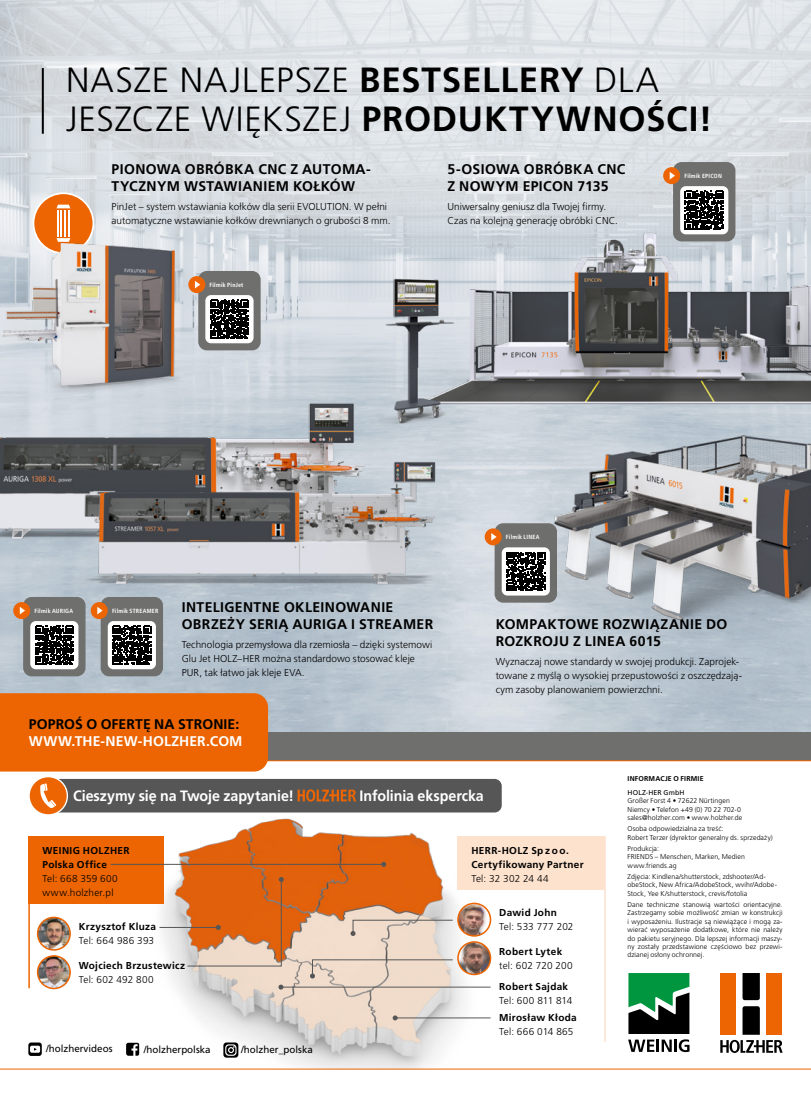
<style>
.page{position:relative;width:811px;height:1103px;background:#fff}
.page>*{position:absolute;margin:0;border:0;box-sizing:border-box;transform-origin:0 0}
.t1{font:300 35px/38.5px "Frutiger LT Pro";letter-spacing:.025em;color:#000}
.t2{font:700 15px "Frutiger LT Pro";letter-spacing:-.005em;color:#fff;scale:.95 1}
.t3{font:700 14px/16.8px "Frutiger LT Pro";letter-spacing:.025em;color:#000}
.t4{font:700 14px "Frutiger LT Pro";letter-spacing:.005em;color:#000}
.t5{font:700 14px "Frutiger LT Pro";letter-spacing:.005em;color:#fff}
.t6{font:300 10px/14px "Frutiger LT Pro";letter-spacing:.005em;color:#000}
.t7{font:700 10px/14px "Frutiger LT Pro";letter-spacing:.03em;color:#000}
.t8{font:10px "Frutiger LT Pro";color:#000}
.t9{font:300 10px/14px "Frutiger LT Pro";letter-spacing:.025em;color:#000}
.t10{font:300 10px "Frutiger LT Pro";letter-spacing:.03em;color:#000}
.t11{font:300 7px/8.4px "Frutiger LT Pro";letter-spacing:.01em;color:#000}
.t12{font:700 7px "Frutiger LT Pro";letter-spacing:.025em;color:#000}
.t13{font:7px "Frutiger LT Pro";letter-spacing:.02em;color:#000}
.t14{font:700 condensed 6px "Frutiger LT Pro";letter-spacing:.04em;color:#fff}
.s1{font-weight:700}
</style>
<div class="page">
<div style="left:457px;top:836px;width:148px;height:54px;background:#fde2ce"></div>
<img style="left:0;top:285px;width:811px;height:447px">
<div style="left:0;top:732px;width:811px;height:29px;background:#6f6f6e"></div>
<svg style="left:0;top:0;width:811px;height:285px;background:#dbe0e4"></svg>
<img style="left:122px;top:810px;width:378px;height:258px">
<div style="left:28px;top:836px;width:136px;height:68px;background:#ec6502"></div>
<hr style="left:0;top:760px;width:811px;height:1px;background:#ec6502">
<div style="left:720px;top:973px;width:15px;height:61px;background:#ec6502"></div>
<div style="left:766px;top:973px;width:16px;height:61px;background:#ec6502"></div>
<svg style="left:742px;top:973px;width:18px;height:27px"></svg>
<svg style="left:742px;top:1006px;width:18px;height:28px"></svg>
<svg style="left:720px;top:1040px;width:62px;height:13px"></svg>
<svg style="left:628px;top:973px;width:61px;height:79px"></svg>
<div style="left:673px;top:162px;width:62px;height:79px;background:#6f6f6e;border-radius:9px"></div>
<div style="left:680px;top:186px;width:48px;height:48px;background:#fff;border-radius:6px"></div>
<svg style="left:685px;top:191px;width:38px;height:3px"></svg>
<div style="left:663px;top:167px;width:17px;height:17px;background:#ec6502;border-radius:50%"></div>
<svg style="left:669px;top:172px;width:6px;height:7px"></svg>
<div style="left:198px;top:271px;width:63px;height:79px;background:#6f6f6e;border-radius:9px"></div>
<div style="left:205px;top:295px;width:48px;height:48px;background:#fff;border-radius:6px"></div>
<svg style="left:232px;top:300px;width:17px;height:38px"></svg>
<div style="left:101px;top:597px;width:62px;height:79px;background:#6f6f6e;border-radius:9px"></div>
<div style="left:108px;top:621px;width:48px;height:48px;background:#fff;border-radius:6px"></div>
<svg style="left:112px;top:626px;width:39px;height:38px"></svg>
<div style="left:91px;top:602px;width:17px;height:17px;background:#ec6502;border-radius:50%"></div>
<svg style="left:97px;top:607px;width:6px;height:7px"></svg>
<div style="left:23px;top:597px;width:63px;height:79px;background:#6f6f6e;border-radius:9px"></div>
<div style="left:30px;top:621px;width:48px;height:48px;background:#fff;border-radius:6px"></div>
<svg style="left:35px;top:626px;width:39px;height:38px"></svg>
<div style="left:13px;top:602px;width:17px;height:17px;background:#ec6502;border-radius:50%"></div>
<svg style="left:20px;top:607px;width:5px;height:7px"></svg>
<div style="left:0;top:693px;width:268px;height:78px;background:#ec6502"></div>
<hr style="left:42px;top:68px;width:2px;height:66px;background:#000">
<div style="left:52px;top:779px;width:450px;height:33px;background:#565656;border-radius:7px"></div>
<div style="left:29px;top:776px;width:38px;height:39px;background:#ec6502;border-radius:50%"></div>
<div style="left:28px;top:776px;width:40px;height:39px;border:1px solid #fff;border-radius:50%"></div>
<svg style="left:40px;top:783px;width:16px;height:25px"></svg>
<svg style="left:297px;top:789px;width:59px;height:12px"></svg>
<hr style="left:395px;top:1017px;width:95px;height:1px;background:#565656">
<svg style="left:393px;top:1015px;width:5px;height:5px"></svg>
<hr style="left:159px;top:927px;width:59px;height:1px;background:#565656">
<svg style="left:187px;top:877px;width:97px;height:89px;background:#dd7c3d"></svg>
<svg style="left:310px;top:959px;width:143px;height:19px;background:#e3d1c2"></svg>
<svg style="left:350px;top:919px;width:103px;height:17px;background:#decfc3"></svg>
<img style="left:458px;top:942px;width:32px;height:32px;border-radius:16px">
<div style="left:457px;top:941px;width:34px;height:34px;border:2px solid #ec6502;border-radius:50%"></div>
<img style="left:458px;top:903px;width:32px;height:33px;border-radius:16px">
<div style="left:457px;top:902px;width:34px;height:34px;border:2px solid #ec6502;border-radius:50%"></div>
<img style="left:38px;top:917px;width:32px;height:33px;border-radius:16px">
<div style="left:37px;top:916px;width:34px;height:34px;border:2px solid #ec6502;border-radius:50%"></div>
<img style="left:38px;top:956px;width:32px;height:32px;border-radius:16px">
<div style="left:37px;top:955px;width:34px;height:34px;border:2px solid #ec6502;border-radius:50%"></div>
<hr style="left:281px;top:987px;width:209px;height:1px;background:#565656">
<svg style="left:278px;top:984px;width:5px;height:5px"></svg>
<hr style="left:28px;top:836px;width:2px;height:152px;background:#ec6502">
<hr style="left:604px;top:836px;width:2px;height:206px;background:#fde2ce">
<hr style="left:111px;top:864px;width:273px;height:1px;background:#565656">
<svg style="left:381px;top:862px;width:5px;height:5px"></svg>
<svg style="left:223px;top:1042px;width:15px;height:15px"></svg>
<svg style="left:28px;top:1042px;width:14px;height:14px"></svg>
<svg style="left:30px;top:1045px;width:10px;height:7px"></svg>
<svg style="left:126px;top:1042px;width:13px;height:14px"></svg>
<img style="left:485px;top:429px;width:326px;height:251px">
<div style="left:33px;top:193px;width:60px;height:60px;background:#ec6502;border-radius:50%"></div>
<svg style="left:57px;top:205px;width:13px;height:35px"></svg>
<div style="left:33px;top:192px;width:61px;height:62px;border:2px solid #fff;border-radius:50%"></div>
<img style="left:0;top:240px;width:232px;height:127px">
<img style="left:354px;top:194px;width:457px;height:235px">
<img style="left:0;top:367px;width:375px;height:228px">
<img style="left:48px;top:445px;width:399px;height:150px">
<hr style="left:0;top:1068px;width:811px;height:1px;background:#ec6502">
<h1 class="t1" style="left:66px;top:61px;width:647px">NASZE NAJLEPSZE <span class="s1">BESTSELLERY</span> DLA<br>JESZCZE WIĘKSZEJ <span class="s1">PRODUKTYWNOŚCI!</span></h1>
<h3 class="t3" style="left:112px;top:160px;width:261px">PIONOWA OBRÓBKA CNC Z AUTOMA-<br>TYCZNYM WSTAWIANIEM KOŁKÓW</h3>
<h3 class="t6" style="left:112px;top:200px;width:280px">PinJet – system wstawiania kołków dla serii EVOLUTION. W pełni automatyczne wstawianie kołków drewnianych o grubości 8 mm.</h3>
<p class="t14" style="left:210px;top:281px;width:35px">Filmik PinJet</p>
<h3 class="t3" style="left:447px;top:160px;width:179px">5-OSIOWA OBRÓBKA CNC<br>Z NOWYM EPICON 7135</h3>
<h3 class="t6" style="left:447px;top:200px;width:172px">Uniwersalny geniusz dla Twojej firmy.<br>Czas na kolejną generację obróbki CNC.</h3>
<p class="t14" style="left:684px;top:172px;width:39px">Filmik EPICON</p>
<p class="t14" style="left:34px;top:607px;width:40px">Filmik AURIGA</p>
<p class="t14" style="left:112px;top:607px;width:48px">Filmik STREAMER</p>
<h3 class="t3" style="left:182px;top:598px;width:253px">INTELIGENTNE OKLEINOWANIE<br>OBRZEŻY SERIĄ AURIGA I STREAMER</h3>
<h3 class="t6" style="left:182px;top:638px;width:252px">Technologia przemysłowa dla rzemiosła – dzięki systemowi<br>Glu Jet HOLZ–HER można standardowo stosować kleje<br>PUR, tak łatwo jak kleje EVA.</h3>
<h3 class="t4" style="left:29px;top:716px;width:212px">POPROŚ O OFERTĘ NA STRONIE:</h3>
<h3 class="t5" style="left:29px;top:733px;width:215px">WWW.THE-NEW-HOLZHER.COM</h3>
<p class="t14" style="left:506px;top:533px;width:35px">Filmik LINEA</p>
<h3 class="t3" style="left:496px;top:615px;width:233px">KOMPAKTOWE ROZWIĄZANIE DO<br>ROZKROJU Z LINEA 6015</h3>
<h3 class="t6" style="left:496px;top:655px;width:248px">Wyznaczaj nowe standardy w swojej produkcji. Zaprojek&shy;towane z myślą o wysokiej przepustowości z oszczędzają&shy;cym zasoby planowaniem powierzchni.</h3>
<h2 class="t2" style="left:73px;top:786px;width:234px">Cieszymy się na Twoje zapytanie!</h2>
<h2 class="t2" style="left:359px;top:786px;width:132px">Infolinia ekspercka</h2>
<h3 class="t7" style="left:43px;top:843px;width:89px">WEINIG HOLZHER<br>Polska Office</h3>
<h3 class="t9" style="left:43px;top:871px;width:77px">Tel: 668 359 600 www.holzher.pl</h3>
<h3 class="t7" style="left:79px;top:920px;width:79px">Krzysztof Kluza</h3>
<h3 class="t10" style="left:79px;top:935px;width:77px">Tel: 664 986 393</h3>
<h3 class="t7" style="left:79px;top:958px;width:108px">Wojciech Brzustewicz</h3>
<h3 class="t6" style="left:79px;top:972px;width:77px">Tel: 602 492 800</h3>
<h3 class="t8" style="left:46px;top:1043px;width:68px">/holzhervideos</h3>
<h3 class="t8" style="left:144px;top:1043px;width:68px">/holzherpolska</h3>
<h3 class="t8" style="left:241px;top:1044px;width:73px">/holzher_polska</h3>
<h3 class="t7" style="left:471px;top:843px;width:114px">HERR-HOLZ Sp z o o.<br>Certyfikowany Partner</h3>
<h3 class="t6" style="left:471px;top:871px;width:79px">Tel: 32 302 24 44</h3>
<h3 class="t7" style="left:499px;top:906px;width:59px">Dawid John</h3>
<h3 class="t6" style="left:499px;top:920px;width:76px">Tel: 533 777 202</h3>
<h3 class="t7" style="left:499px;top:944px;width:64px">Robert Lytek</h3>
<h3 class="t6" style="left:499px;top:958px;width:75px">tel: 602 720 200</h3>
<h3 class="t7" style="left:499px;top:979px;width:70px">Robert Sajdak</h3>
<h3 class="t6" style="left:499px;top:994px;width:75px">Tel: 600 811 814</h3>
<h3 class="t7" style="left:499px;top:1010px;width:79px">Mirosław Kłoda</h3>
<h3 class="t6" style="left:499px;top:1024px;width:76px">Tel: 666 014 865</h3>
<p class="t12" style="left:627px;top:774px;width:78px">INFORMACJE O FIRMIE</p>
<p class="t13" style="left:627px;top:788px;width:59px">HOLZ-HER GmbH</p>
<p class="t11" style="left:627px;top:796px;width:116px">Großer Forst 4 • 72622 Nürtingen<br>Niemcy • Telefon +49 (0) 70 22 702-0 sales@holzher.com • www.holzher.de</p>
<p class="t11" style="left:627px;top:824px;width:147px">Osoba odpowiedzialna za treść:<br>Robert Terzer (dyrektor generalny ds. sprzedaży)</p>
<p class="t11" style="left:627px;top:844px;width:119px">Produkcja:<br>FRIENDS – Menschen, Marken, Medien www.friends.ag</p>
<p class="t11" style="left:627px;top:872px;width:150px">Zdjęcia: Kindlena/shutterstock, zdshooter/Ad&shy;obeStock, New Africa/AdobeStock, wvihr/Adobe-<br>Stock, Yee K/shutterstock, crevis/fotolia</p>
<p class="t11" style="left:627px;top:900px;width:157px;text-align:justify">Dane techniczne stanowią wartości orientacyjne.<br>Zastrzegamy sobie możliwość zmian w konstrukcji i wyposażeniu. Ilustracje są niewiążące i mogą za&shy;wierać wyposażenie dodatkowe, które nie należy do pakietu seryjnego. Dla lepszej informacji maszy&shy;ny zostały przedstawione częściowo bez przewi&shy;dzianej osłony ochronnej.</p>
</div>
